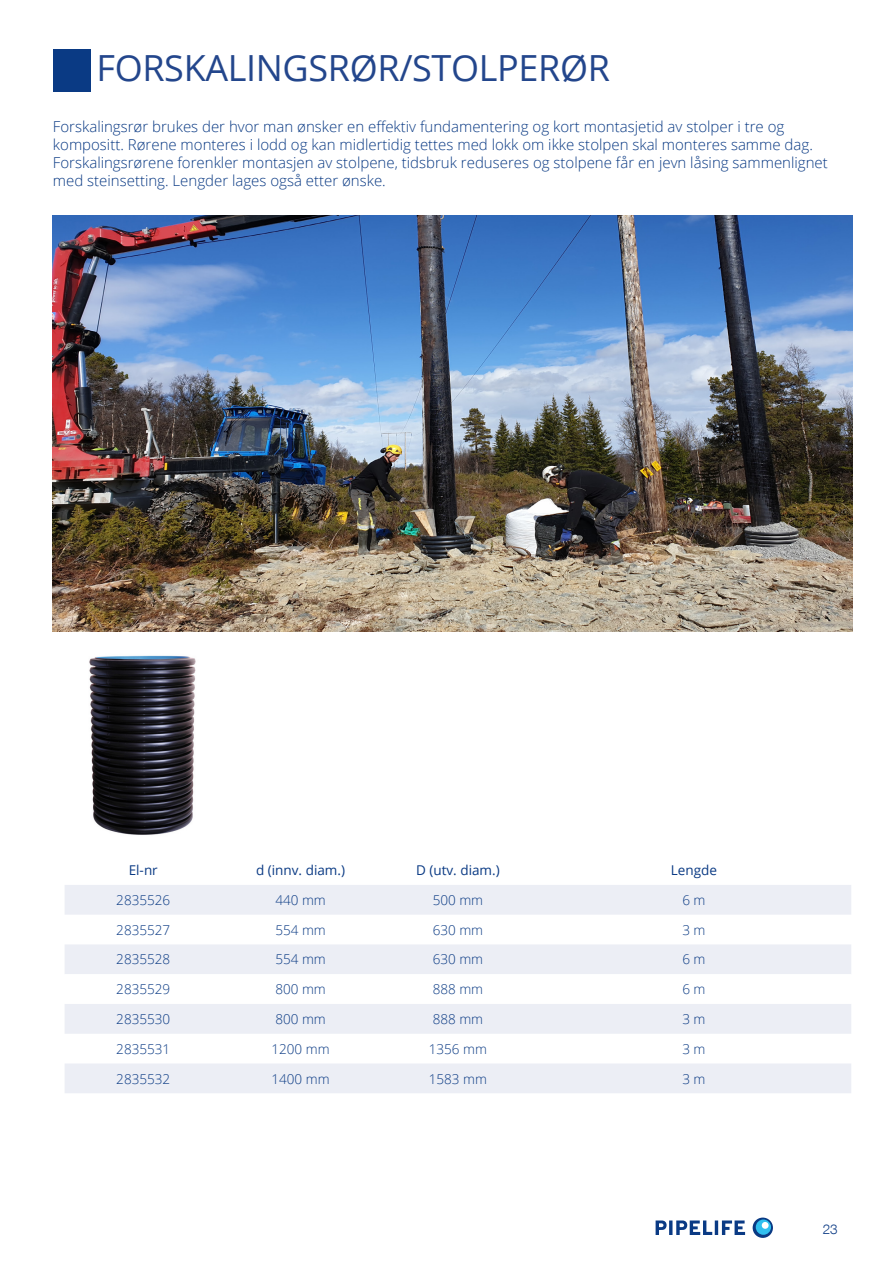
<style>
.page{position:relative;width:893px;height:1263px;background:#fff}
.page>*{position:absolute;margin:0;border:0;box-sizing:border-box;transform-origin:0 0}
.t1{font:36px "Open Sans";letter-spacing:-.01em;color:#23468c}
.t2{font:300 15px/18px "Open Sans";color:#0a3a84}
.t3{font:300 13.5px "Open Sans";color:#0a3a84}
.t4{font:13.5px "Open Sans";color:#0a3a84}
.t5{font:300 13.5px "Helvetica Neue LT Com";color:#0a3a84}
</style>
<div class="page">
<svg style="left:65px;top:885px;width:786px;height:208px;fill:#eceef5"></svg>
<svg style="left:65px;top:974px;width:786px;height:30px"></svg>
<img style="left:53px;top:215px;width:799px;height:416px">
<img style="left:89px;top:655px;width:107px;height:180px">
<div style="left:53px;top:49px;width:38px;height:43px;background:#0a3a84"></div>
<svg style="left:656px;top:1217px;width:117px;height:21px"></svg>
<svg style="left:756px;top:1219px;width:15px;height:16px"></svg>
<div style="left:762px;top:1222px;width:7px;height:7px;background:#fff;border-radius:50%"></div>
<p class="t1" style="left:96px;top:43px;width:515px">FORSKALINGSRØR/STOLPERØR</p>
<p class="t2" style="left:53px;top:117px;width:776px">Forskalingsrør brukes der hvor man ønsker en effektiv fundamentering og kort montasjetid av stolper i tre og kompositt. Rørene monteres i lodd og kan midlertidig tettes med lokk om ikke stolpen skal monteres samme dag.<br>Forskalingsrørene forenkler montasjen av stolpene, tidsbruk reduseres og stolpene får en jevn låsing sammenlignet med steinsetting. Lengder lages også etter ønske.</p>
<p class="t4" style="left:129px;top:861px;width:31px">El-nr</p>
<p class="t4" style="left:256px;top:861px;width:90px">d (innv. diam.)</p>
<p class="t4" style="left:416px;top:861px;width:85px">D (utv. diam.)</p>
<p class="t4" style="left:671px;top:861px;width:48px">Lengde</p>
<p class="t3" style="left:116px;top:891px;width:55px">2835526</p>
<p class="t3" style="left:275px;top:891px;width:52px">440 mm</p>
<p class="t3" style="left:433px;top:891px;width:52px">500 mm</p>
<p class="t3" style="left:682px;top:891px;width:25px">6 m</p>
<p class="t3" style="left:116px;top:920px;width:55px">2835527</p>
<p class="t3" style="left:275px;top:920px;width:52px">554 mm</p>
<p class="t3" style="left:433px;top:920px;width:52px">630 mm</p>
<p class="t3" style="left:682px;top:920px;width:25px">3 m</p>
<p class="t3" style="left:116px;top:950px;width:55px">2835528</p>
<p class="t3" style="left:275px;top:950px;width:52px">554 mm</p>
<p class="t3" style="left:433px;top:950px;width:52px">630 mm</p>
<p class="t3" style="left:682px;top:950px;width:25px">6 m</p>
<p class="t3" style="left:116px;top:980px;width:55px">2835529</p>
<p class="t3" style="left:275px;top:980px;width:52px">800 mm</p>
<p class="t3" style="left:433px;top:980px;width:52px">888 mm</p>
<p class="t3" style="left:682px;top:980px;width:25px">6 m</p>
<p class="t3" style="left:116px;top:1010px;width:55px">2835530</p>
<p class="t3" style="left:275px;top:1010px;width:52px">800 mm</p>
<p class="t3" style="left:433px;top:1010px;width:52px">888 mm</p>
<p class="t3" style="left:682px;top:1010px;width:25px">3 m</p>
<p class="t3" style="left:116px;top:1040px;width:55px">2835531</p>
<p class="t3" style="left:271px;top:1040px;width:60px">1200 mm</p>
<p class="t3" style="left:429px;top:1040px;width:60px">1356 mm</p>
<p class="t3" style="left:682px;top:1040px;width:25px">3 m</p>
<p class="t3" style="left:116px;top:1069px;width:55px">2835532</p>
<p class="t3" style="left:271px;top:1069px;width:60px">1400 mm</p>
<p class="t3" style="left:429px;top:1069px;width:60px">1583 mm</p>
<p class="t3" style="left:682px;top:1069px;width:25px">3 m</p>
<p class="t5" style="left:823px;top:1221px;width:17px">23</p>
</div>
